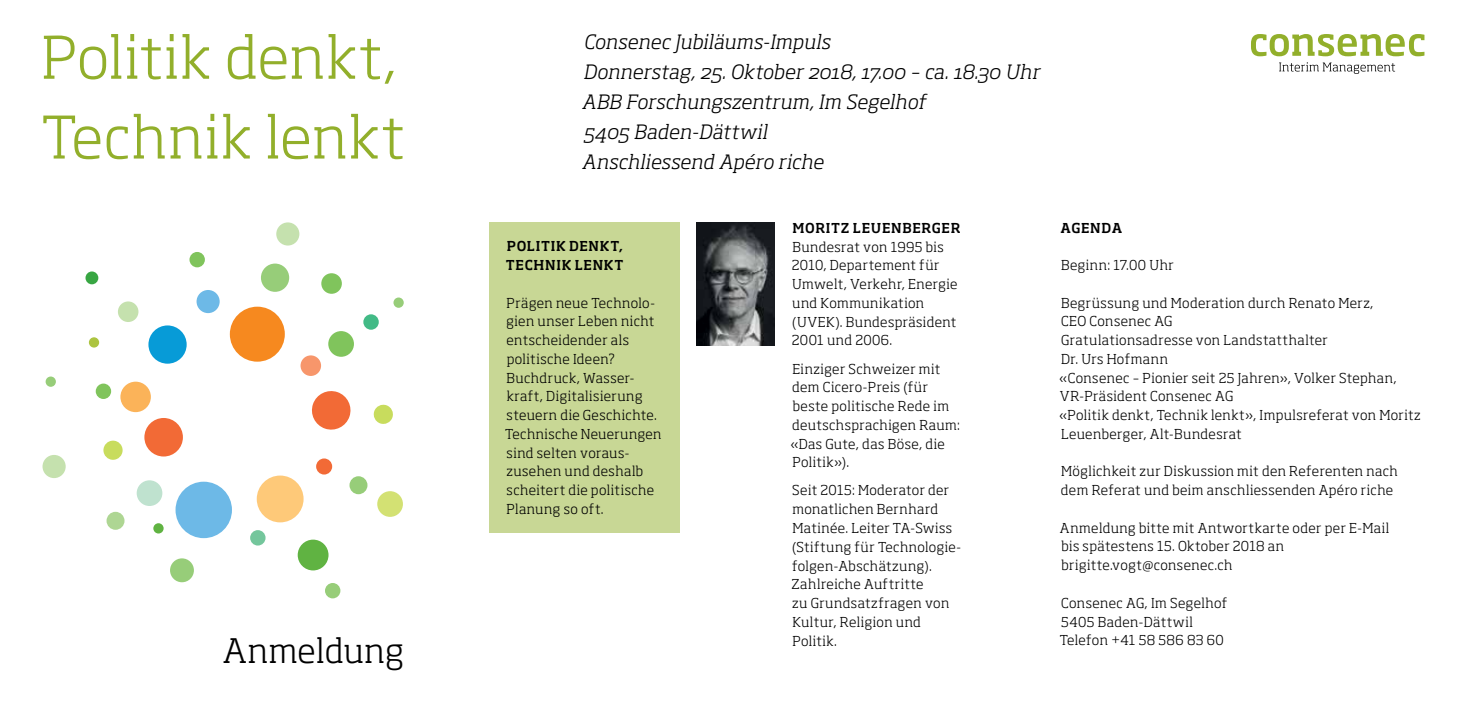
<style>
.page{position:relative;width:1467px;height:706px;background:#fff}
.page>*{position:absolute;margin:0;border:0;box-sizing:border-box;transform-origin:0 0}
.t1{font:300 57.9px/79.8px "Soho Pro";letter-spacing:.02em;color:#92af2b}
.t2{font:300 33.3px "Soho Pro";letter-spacing:.015em;color:#000}
.t3{font:italic 300 19.5px/30px "Soho Pro";letter-spacing:.015em;color:#000}
.t4{font:300 13.5px/18.8px "Soho Pro";letter-spacing:.035em;color:#000}
.t5{font:500 13.5px/18.8px "Soho Pro";letter-spacing:.05em;color:#000}
</style>
<div class="page">
<svg style="left:1251px;top:34px;width:173px;height:22px"></svg>
<svg style="left:1279px;top:62px;width:116px;height:12px"></svg>
<img style="left:696px;top:222px;width:79px;height:123px">
<div style="left:489px;top:222px;width:190px;height:311px;background:#c8d795"></div>
<div style="left:148px;top:325px;width:39px;height:39px;background:#079bd7;border-radius:50%"></div>
<div style="left:230px;top:307px;width:55px;height:55px;background:#f6891f;border-radius:50%"></div>
<div style="left:103px;top:441px;width:20px;height:19px;background:#c8dc5d;border-radius:50%"></div>
<div style="left:137px;top:480px;width:25px;height:26px;background:#bfe2cf;border-radius:50%"></div>
<div style="left:257px;top:475px;width:47px;height:47px;background:#fec979;border-radius:50%"></div>
<div style="left:176px;top:482px;width:56px;height:56px;background:#6db9e7;border-radius:50%"></div>
<div style="left:301px;top:355px;width:20px;height:21px;background:#f7966b;border-radius:50%"></div>
<div style="left:197px;top:290px;width:23px;height:23px;background:#6db9e7;border-radius:50%"></div>
<div style="left:261px;top:264px;width:28px;height:28px;background:#97cd79;border-radius:50%"></div>
<div style="left:276px;top:222px;width:23px;height:23px;background:#c5e1ae;border-radius:50%"></div>
<div style="left:107px;top:512px;width:18px;height:18px;background:#aed693;border-radius:50%"></div>
<div style="left:170px;top:558px;width:24px;height:24px;background:#97cd79;border-radius:50%"></div>
<div style="left:298px;top:540px;width:31px;height:30px;background:#60b342;border-radius:50%"></div>
<div style="left:118px;top:301px;width:20px;height:21px;background:#c5e1ae;border-radius:50%"></div>
<div style="left:120px;top:382px;width:31px;height:30px;background:#fbb359;border-radius:50%"></div>
<div style="left:316px;top:458px;width:16px;height:16px;background:#f26a36;border-radius:50%"></div>
<div style="left:328px;top:331px;width:26px;height:26px;background:#80c45c;border-radius:50%"></div>
<div style="left:321px;top:273px;width:21px;height:21px;background:#80c45c;border-radius:50%"></div>
<div style="left:189px;top:252px;width:16px;height:15px;background:#80c45c;border-radius:50%"></div>
<div style="left:250px;top:530px;width:16px;height:15px;background:#74c69c;border-radius:50%"></div>
<div style="left:363px;top:314px;width:16px;height:16px;background:#42ba86;border-radius:50%"></div>
<div style="left:153px;top:523px;width:11px;height:10px;background:#60b342;border-radius:50%"></div>
<div style="left:46px;top:376px;width:10px;height:11px;background:#97cd79;border-radius:50%"></div>
<div style="left:89px;top:337px;width:10px;height:11px;background:#acc440;border-radius:50%"></div>
<div style="left:393px;top:297px;width:11px;height:11px;background:#97cd79;border-radius:50%"></div>
<div style="left:43px;top:455px;width:23px;height:23px;background:#c5e1ae;border-radius:50%"></div>
<div style="left:86px;top:271px;width:12px;height:13px;background:#38a643;border-radius:50%"></div>
<div style="left:96px;top:383px;width:15px;height:16px;background:#80c45c;border-radius:50%"></div>
<div style="left:349px;top:476px;width:18px;height:18px;background:#97cd79;border-radius:50%"></div>
<div style="left:144px;top:418px;width:39px;height:38px;background:#f26a36;border-radius:50%"></div>
<div style="left:325px;top:583px;width:15px;height:15px;background:#97cd79;border-radius:50%"></div>
<div style="left:377px;top:491px;width:26px;height:26px;background:#d3e173;border-radius:50%"></div>
<svg style="left:312px;top:391px;width:81px;height:39px"></svg>
<h1 class="t1" style="left:41px;top:12px;width:365px">Politik denkt,<br>Technik lenkt</h1>
<h2 class="t2" style="left:223px;top:625px;width:183px">Anmeldung</h2>
<h3 class="t3" style="left:582px;top:25px;width:459px">Consenec Jubiläums-Impuls<br>Donnerstag, 25. Oktober 2018, 17.00 – ca. 18.30 Uhr<br>ABB Forschungszentrum, Im Segelhof<br>5405 Baden-Dättwil<br>Anschliessend Apéro riche</h3>
<p class="t5" style="left:506px;top:236px;width:119px">POLITIK DENKT,<br>TECHNIK LENKT</p>
<p class="t4" style="left:505px;top:292px;width:158px">Prägen neue Technolo&shy;gien unser Leben nicht entscheidender als politische Ideen?<br>Buchdruck, Wasser&shy;kraft, Digitalisierung steuern die Geschichte.<br>Technische Neuerungen sind selten voraus&shy;zusehen und deshalb scheitert die politische<br>Planung so oft.</p>
<p class="t5" style="left:793px;top:218px;width:169px">MORITZ LEUENBERGER</p>
<p class="t4" style="left:792px;top:236px;width:167px">Bundesrat von 1995 bis<br>2010, Departement für<br>Umwelt, Verkehr, Energie und Kommunikation (UVEK). Bundespräsident<br>2001 und 2006.</p>
<p class="t4" style="left:790px;top:358px;width:171px">Einziger Schweizer mit dem Cicero-Preis (für beste politische Rede im deutschsprachigen Raum: «Das Gute, das Böse, die<br>Politik»).</p>
<p class="t4" style="left:792px;top:480px;width:171px">Seit 2015: Moderator der monatlichen Bernhard<br>Matinée. Leiter TA-Swiss (Stiftung für Technologie&shy;folgen-Abschätzung).<br>Zahlreiche Auftritte<br>zu Grundsatzfragen von<br>Kultur, Religion und<br>Politik.</p>
<p class="t5" style="left:1060px;top:217px;width:52px">AGENDA</p>
<p class="t4" style="left:1061px;top:255px;width:114px">Beginn: 17.00 Uhr</p>
<p class="t4" style="left:1059px;top:292px;width:363px">Begrüssung und Moderation durch Renato Merz,<br>CEO Consenec AG<br>Gratulationsadresse von Landstatthalter<br>Dr. Urs Hofmann<br>«Consenec – Pionier seit 25 Jahren», Volker Stephan, VR-Präsident Consenec AG<br>«Politik denkt, Technik lenkt», Impulsreferat von Moritz Leuenberger, Alt-Bundesrat</p>
<p class="t4" style="left:1061px;top:461px;width:338px">Möglichkeit zur Diskussion mit den Referenten nach dem Referat und beim anschliessenden Apéro riche</p>
<p class="t4" style="left:1060px;top:517px;width:331px">Anmeldung bitte mit Antwortkarte oder per E-Mail bis spätestens 15. Oktober 2018 an brigitte.vogt@consenec.ch</p>
<p class="t4" style="left:1060px;top:592px;width:169px">Consenec AG, Im Segelhof<br>5405 Baden-Dättwil<br>Telefon +41 58 586 83 60</p>
</div>
